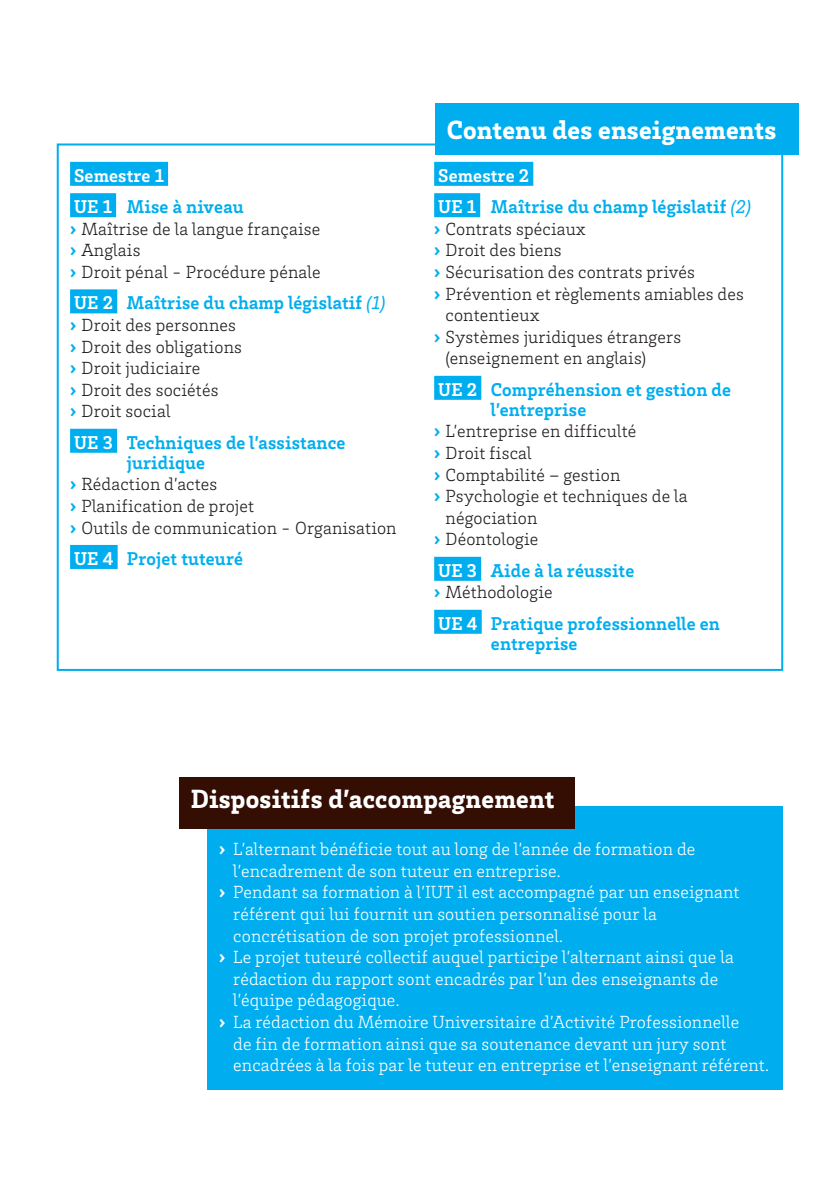
<style>
.page{position:relative;width:840px;height:1191px;background:#fff}
.page>*{position:absolute;margin:0;border:0;box-sizing:border-box;transform-origin:0 0}
._01_Titre_Blanc_13_5{font:900 27px "Brix Slab";letter-spacing:.01em;color:#fff}
._02_Sous_Titre_Bleu{font:700 19px/20px "Brix Slab";letter-spacing:.01em;color:#00aeef}
._02_Sous_Titre_Bleu-2{font:700 19px "Brix Slab";letter-spacing:.01em;color:#fff}
.t1{font:300 18px/21.6px "Brix Slab";letter-spacing:.01em;color:#fff}
.t2{font:300 18px/21.6px "Brix Slab";letter-spacing:.01em;color:#231f20}
.s1{color:#fff}
.s2{font-weight:900;color:#00aeef}
.s3{font-weight:400;font-style:italic}
.s4{font-weight:900}
</style>
<div class="page">
<div style="left:70px;top:162px;width:98px;height:24px;background:#00aeef"></div>
<div style="left:70px;top:193px;width:46px;height:24px;background:#00aeef"></div>
<div style="left:70px;top:289px;width:47px;height:24px;background:#00aeef"></div>
<div style="left:70px;top:429px;width:47px;height:24px;background:#00aeef"></div>
<div style="left:70px;top:545px;width:48px;height:24px;background:#00aeef"></div>
<div style="left:434px;top:162px;width:99px;height:24px;background:#00aeef"></div>
<div style="left:434px;top:193px;width:46px;height:24px;background:#00aeef"></div>
<div style="left:434px;top:376px;width:47px;height:24px;background:#00aeef"></div>
<div style="left:434px;top:557px;width:47px;height:24px;background:#00aeef"></div>
<div style="left:434px;top:610px;width:47px;height:24px;background:#00aeef"></div>
<div style="left:207px;top:806px;width:575px;height:284px;background:#00aeef"></div>
<div style="left:179px;top:777px;width:395px;height:51px;background:#340d03"></div>
<div style="left:435px;top:104px;width:363px;height:51px;background:#00aeef"></div>
<p class="_02_Sous_Titre_Bleu-2" style="left:74px;top:163px;width:91px">Semestre 1</p>
<p class="_02_Sous_Titre_Bleu" style="left:74px;top:196px;width:171px"><span class="s1">UE 1</span> Mise à niveau</p>
<p class="t2" style="left:70px;top:217px;width:251px"><span class="s2">›</span> Maîtrise de la langue française</p>
<p class="t2" style="left:70px;top:239px;width:72px"><span class="s2">›</span> Anglais</p>
<p class="t2" style="left:70px;top:260px;width:252px"><span class="s2">›</span> Droit pénal - Procédure pénale</p>
<p class="_02_Sous_Titre_Bleu" style="left:74px;top:292px;width:313px"><span class="s1">UE 2</span> Maîtrise du champ législatif <span class="s3">(1)</span></p>
<p class="t2" style="left:70px;top:313px;width:167px"><span class="s2">›</span> Droit des personnes</p>
<p class="t2" style="left:70px;top:335px;width:173px"><span class="s2">›</span> Droit des obligations</p>
<p class="t2" style="left:70px;top:357px;width:132px"><span class="s2">›</span> Droit judiciaire</p>
<p class="t2" style="left:70px;top:378px;width:150px"><span class="s2">›</span> Droit des sociétés</p>
<p class="t2" style="left:70px;top:400px;width:102px"><span class="s2">›</span> Droit social</p>
<p class="_02_Sous_Titre_Bleu" style="left:127px;top:431px;width:220px;text-indent:-53px"><span class="s1">UE 3</span> Techniques de l’assistance juridique</p>
<p class="t2" style="left:70px;top:473px;width:149px"><span class="s2">›</span> Rédaction d’actes</p>
<p class="t2" style="left:70px;top:494px;width:185px"><span class="s2">›</span> Planification de projet</p>
<p class="t2" style="left:70px;top:516px;width:328px"><span class="s2">›</span> Outils de communication - Organisation</p>
<p class="_02_Sous_Titre_Bleu" style="left:74px;top:547px;width:170px"><span class="s1">UE 4</span> Projet tuteuré</p>
<p class="_01_Titre_Blanc_13_5" style="left:446px;top:112px;width:330px">Contenu des enseignements</p>
<p class="_02_Sous_Titre_Bleu-2" style="left:438px;top:163px;width:92px">Semestre 2</p>
<p class="_02_Sous_Titre_Bleu" style="left:438px;top:196px;width:314px"><span class="s1">UE 1</span> Maîtrise du champ législatif <span class="s3">(2)</span></p>
<p class="t2" style="left:434px;top:217px;width:153px"><span class="s2">›</span> Contrats spéciaux</p>
<p class="t2" style="left:434px;top:239px;width:129px"><span class="s2">›</span> Droit des biens</p>
<p class="t2" style="left:434px;top:260px;width:262px"><span class="s2">›</span> Sécurisation des contrats privés</p>
<p class="t2" style="left:445px;top:282px;width:299px;text-indent:-11px"><span class="s2">›</span> Prévention et règlements amiables des contentieux</p>
<p class="t2" style="left:445px;top:325px;width:237px;text-indent:-11px"><span class="s2">›</span> Systèmes juridiques étrangers (enseignement en anglais)</p>
<p class="_02_Sous_Titre_Bleu" style="left:490px;top:378px;width:241px;text-indent:-53px"><span class="s1">UE 2</span> Compréhension et gestion de l’entreprise</p>
<p class="t2" style="left:434px;top:420px;width:203px"><span class="s2">›</span> L’entreprise en difficulté</p>
<p class="t2" style="left:434px;top:441px;width:99px"><span class="s2">›</span> Droit fiscal</p>
<p class="t2" style="left:434px;top:463px;width:187px"><span class="s2">›</span> Comptabilité – gestion</p>
<p class="t2" style="left:445px;top:485px;width:243px;text-indent:-11px"><span class="s2">›</span> Psychologie et techniques de la négociation</p>
<p class="t2" style="left:434px;top:528px;width:106px"><span class="s2">›</span> Déontologie</p>
<p class="_02_Sous_Titre_Bleu" style="left:438px;top:559px;width:197px"><span class="s1">UE 3</span> Aide à la réussite</p>
<p class="t2" style="left:434px;top:581px;width:120px"><span class="s2">›</span> Méthodologie</p>
<p class="_02_Sous_Titre_Bleu" style="left:490px;top:612px;width:230px;text-indent:-53px"><span class="s1">UE 4</span> Pratique professionnelle en entreprise</p>
<p class="_01_Titre_Blanc_13_5" style="left:190px;top:781px;width:365px">Dispositifs d’accompagnement</p>
<p class="t1" style="left:233px;top:837px;width:463px;text-indent:-14px"><span class="s4">›</span> L’alternant bénéficie tout au long de l’année de formation de l’encadrement de son tuteur en entreprise.</p>
<p class="t1" style="left:233px;top:881px;width:507px;text-indent:-14px"><span class="s4">›</span> Pendant sa formation à l’IUT il est accompagné par un enseignant référent qui lui fournit un soutien personnalisé pour la concrétisation de son projet professionnel.</p>
<p class="t1" style="left:233px;top:945px;width:501px;text-indent:-14px"><span class="s4">›</span> Le projet tuteuré collectif auquel participe l’alternant ainsi que la rédaction du rapport sont encadrés par l’un des enseignants de l’équipe pédagogique.</p>
<p class="t1" style="left:233px;top:1010px;width:536px;text-indent:-14px"><span class="s4">›</span> La rédaction du Mémoire Universitaire d’Activité Professionnelle<br>de fin de formation ainsi que sa soutenance devant un jury sont encadrées à la fois par le tuteur en entreprise et l’enseignant référent.</p>
</div>
